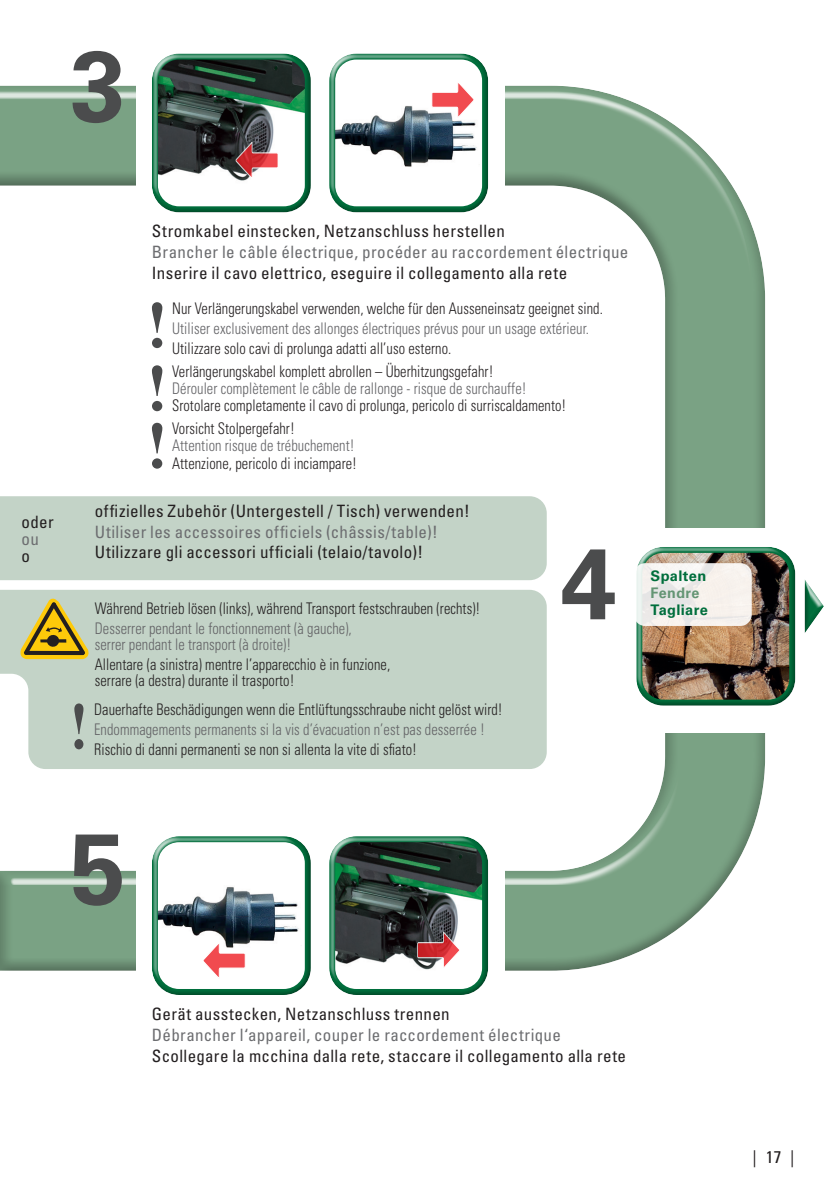
<style>
.page{position:relative;width:840px;height:1191px;background:#fff}
.page>*{position:absolute;margin:0;border:0;box-sizing:border-box;transform-origin:0 0}
.t1{font:700 100px "Univers LT Std";color:#4b4c4d}
.t2{font:condensed 17px "Univers LT Std";letter-spacing:.02em;color:#231f20}
.t3{font:condensed 17px "Univers LT Std";letter-spacing:.02em;color:#6c6d70}
.t4{font:300 condensed 16px/23px "Univers LT Std";letter-spacing:.005em;color:#231f20;scale:.9 1}
.t5{font:300 condensed 16px/16px "Univers LT Std";letter-spacing:.005em;color:#636366;scale:.9 1}
.t6{font:700 14.6px "Univers LT Std";letter-spacing:.025em;color:#006e3c}
.t7{font:700 14.6px "Univers LT Std";letter-spacing:.025em;color:#649574}
</style>
<div class="page">
<div style="left:0;top:85px;width:766px;height:888px;background:#231f20;opacity:.75"></div>
<div style="left:620px;top:529px;width:190px;height:204px;background:#fff"></div>
<div style="left:136px;top:832px;width:369px;height:186px;background:#fff"></div>
<div style="left:802px;top:579px;width:23px;height:56px;background:#231f20;opacity:.75"></div>
<div style="left:136px;top:31px;width:369px;height:204px;background:#fff"></div>
<svg style="left:152px;top:302px;width:10px;height:46px"></svg>
<svg style="left:152px;top:365px;width:10px;height:46px"></svg>
<svg style="left:152px;top:423px;width:10px;height:46px"></svg>
<div style="left:150px;top:52px;width:164px;height:163px;background:#231f20;opacity:.75"></div>
<svg style="left:234px;top:140px;width:45px;height:38px"></svg>
<div style="left:327px;top:834px;width:164px;height:164px;background:#231f20;opacity:.75"></div>
<svg style="left:416px;top:929px;width:44px;height:39px"></svg>
<div style="left:150px;top:834px;width:164px;height:164px;background:#231f20;opacity:.75"></div>
<svg style="left:155px;top:839px;width:152px;height:153px"></svg>
<div style="left:327px;top:52px;width:164px;height:163px;background:#231f20;opacity:.75"></div>
<svg style="left:332px;top:57px;width:153px;height:152px"></svg>
<div style="left:634px;top:545px;width:163px;height:163px;background:#231f20;opacity:.75"></div>
<div style="left:633px;top:563px;width:118px;height:63px;background:linear-gradient(to bottom,#f4f2ef,#f0ede9);border-radius:11px"></div>
<div style="left:0;top:496px;width:546px;height:84px;background:#c3d3c7"></div>
<div style="left:0;top:590px;width:546px;height:179px;background:#c3d3c7"></div>
<svg style="left:74px;top:703px;width:9px;height:46px"></svg>
<svg style="left:18px;top:595px;width:73px;height:64px;background:#b9ae66"></svg>
<h1 class="t1" style="left:70px;top:28px;width:57px">3</h1>
<p class="t2" style="left:22px;top:511px;width:34px">oder</p>
<p class="t3" style="left:22px;top:528px;width:19px">ou</p>
<p class="t2" style="left:22px;top:545px;width:10px">o</p>
<p class="t2" style="left:152px;top:220px;width:354px">Stromkabel einstecken, Netzanschluss herstellen</p>
<p class="t3" style="left:152px;top:241px;width:477px">Brancher le câble électrique, procéder au raccordement électrique</p>
<p class="t2" style="left:152px;top:262px;width:416px">Inserire il cavo elettrico, eseguire il collegamento alla rete</p>
<p class="t4" style="left:172px;top:296px;width:480px">Nur Verlängerungskabel verwenden, welche für den Ausseneinsatz geeignet sind.</p>
<p class="t5" style="left:172px;top:320px;width:464px">Utiliser exclusivement des allonges électriques prévus pour un usage extérieur.</p>
<p class="t4" style="left:172px;top:337px;width:358px">Utilizzare solo cavi di prolunga adatti all’uso esterno.<br>Verlängerungskabel komplett abrollen – Überhitzungsgefahr!</p>
<p class="t5" style="left:172px;top:380px;width:395px">Dérouler complètement le câble de rallonge - risque de surchauffe!</p>
<p class="t4" style="left:172px;top:394px;width:439px">Srotolare completamente il cavo di prolunga, pericolo di surriscaldamento!<br>Vorsicht Stolpergefahr!</p>
<p class="t5" style="left:172px;top:438px;width:204px">Attention risque de trébuchement!</p>
<p class="t4" style="left:172px;top:451px;width:207px">Attenzione, pericolo di inciampare!</p>
<p class="t2" style="left:95px;top:500px;width:376px">offizielles Zubehör (Untergestell / Tisch) verwenden!</p>
<p class="t3" style="left:95px;top:521px;width:344px">Utiliser les accessoires officiels (châssis/table)!</p>
<p class="t2" style="left:95px;top:541px;width:329px">Utilizzare gli accessori ufficiali (telaio/tavolo)!</p>
<p class="t4" style="left:95px;top:597px;width:430px">Während Betrieb lösen (links), während Transport festschrauben (rechts)!</p>
<p class="t5" style="left:95px;top:620px;width:287px">Desserrer pendant le fonctionnement (à gauche), serrer pendant le transport (à droite)!</p>
<p class="t4" style="left:95px;top:656px;width:329px;line-height:16px">Allentare (a sinistra) mentre l’apparecchio è in funzione, serrare (a destra) durante il trasporto!</p>
<p class="t4" style="left:94px;top:697px;width:455px">Dauerhafte Beschädigungen wenn die Entlüftungsschraube nicht gelöst wird!</p>
<p class="t5" style="left:94px;top:721px;width:435px">Endommagements permanents si la vis d’évacuation n’est pas desserrée !</p>
<p class="t4" style="left:94px;top:738px;width:360px">Rischio di danni permanenti se non si allenta la vite di sfiato!</p>
<h1 class="t1" style="left:560px;top:525px;width:57px">4</h1>
<p class="t6" style="left:650px;top:567px;width:57px">Spalten</p>
<p class="t7" style="left:650px;top:584px;width:50px">Fendre</p>
<p class="t6" style="left:650px;top:601px;width:59px">Tagliare</p>
<h1 class="t1" style="left:70px;top:810px;width:57px">5</h1>
<p class="t2" style="left:152px;top:1003px;width:299px">Gerät ausstecken, Netzanschluss trennen</p>
<p class="t3" style="left:152px;top:1024px;width:410px">Débrancher l‘appareil, couper le raccordement électrique</p>
<p class="t2" style="left:152px;top:1044px;width:475px">Scollegare la mcchina dalla rete, staccare il collegamento alla rete</p>
<p class="t2" style="left:752px;top:1146px;width:43px">|17|</p>
</div>
